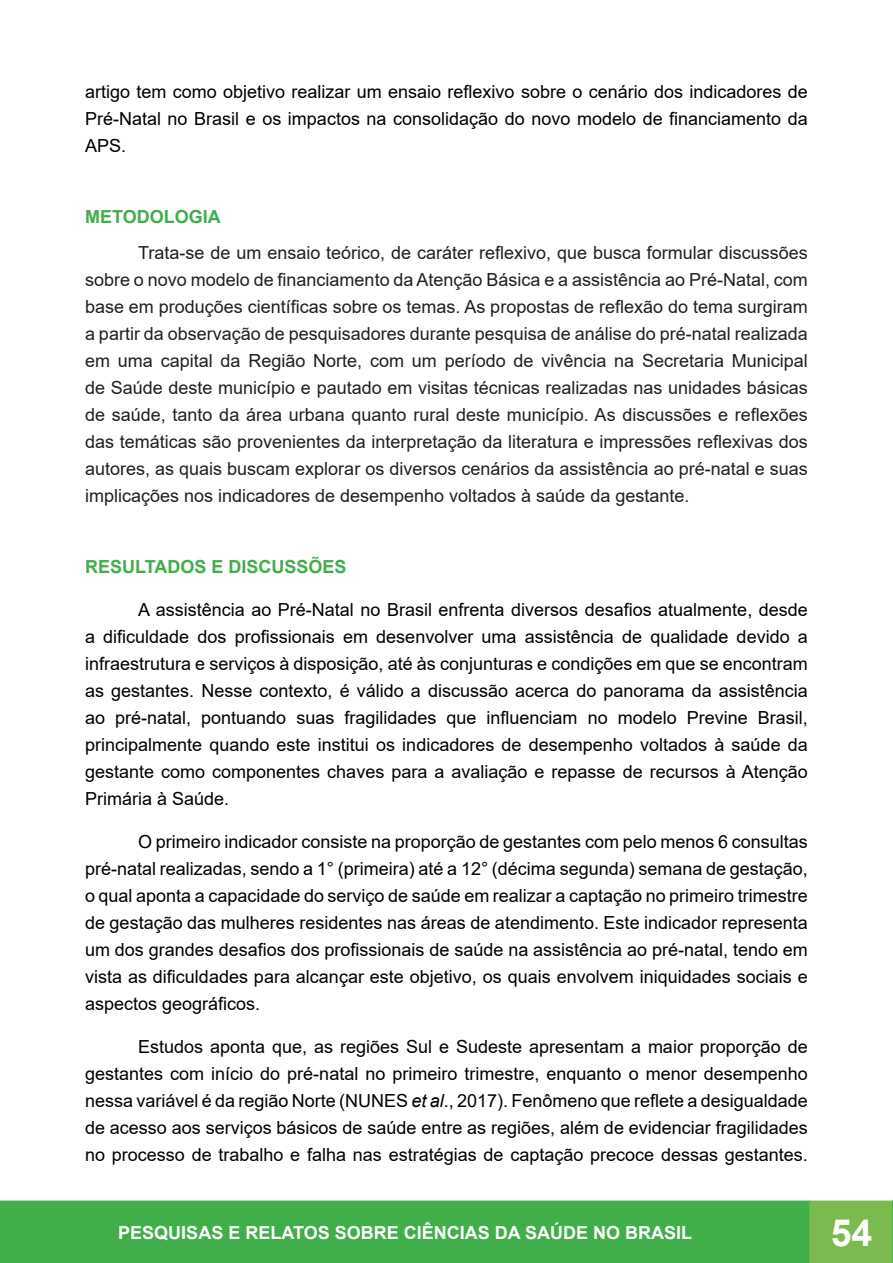
<style>
.page{position:relative;width:893px;height:1263px;background:#fff}
.page>*{position:absolute;margin:0;border:0;box-sizing:border-box;transform-origin:0 0}
.t1{font:700 37.5px "Arial";color:#fff}
.Normal__Web{font:18px/27px "Arial";color:#000;text-align:justify}
.t2{font:18px/27px "Arial";color:#231f20;text-align:justify}
.t3{font:700 18px "Arial";color:#fff}
.Heading_1{font:700 18px "Arial";color:#40ae49}
.s1{font-style:italic}
</style>
<div class="page">
<div style="left:0;top:1201px;width:810px;height:62px;background:#40ae49"></div>
<div style="left:0;top:1200px;width:811px;height:63px;border:2px solid #40ae49"></div>
<div style="left:810px;top:1201px;width:83px;height:62px;background:#7aba4f"></div>
<div style="left:809px;top:1200px;width:84px;height:63px;border:2px solid #7aba4f"></div>
<svg style="left:892px;top:1200px;width:1px;height:63px"></svg>
<p class="Normal__Web" style="left:85px;top:78px;width:724px">artigo tem como objetivo realizar um ensaio reflexivo sobre o cenário dos indicadores de Pré-Natal no Brasil e os impactos na consolidação do novo modelo de financiamento da APS.</p>
<p class="Heading_1" style="left:85px;top:204px;width:137px">METODOLOGIA</p>
<p class="t2" style="left:85px;top:239px;width:724px;text-indent:53px">Trata-se de um ensaio teórico, de caráter reflexivo, que busca formular discussões sobre o novo modelo de financiamento da Atenção Básica e a assistência ao Pré-Natal, com base em produções científicas sobre os temas. As propostas de reflexão do tema surgiram a partir da observação de pesquisadores durante pesquisa de análise do pré-natal realizada em uma capital da Região Norte, com um período de vivência na Secretaria Municipal de Saúde deste município e pautado em visitas técnicas realizadas nas unidades básicas de saúde, tanto da área urbana quanto rural deste município. As discussões e reflexões das temáticas são provenientes da interpretação da literatura e impressões reflexivas dos autores, as quais buscam explorar os diversos cenários da assistência ao pré-natal e suas implicações nos indicadores de desempenho voltados à saúde da gestante.</p>
<p class="Heading_1" style="left:85px;top:554px;width:263px">RESULTADOS E DISCUSSÕES</p>
<p class="Normal__Web" style="left:85px;top:596px;width:724px;text-indent:53px">A assistência ao Pré-Natal no Brasil enfrenta diversos desafios atualmente, desde a dificuldade dos profissionais em desenvolver uma assistência de qualidade devido a infraestrutura e serviços à disposição, até às conjunturas e condições em que se encontram as gestantes. Nesse contexto, é válido a discussão acerca do panorama da assistência ao pré-natal, pontuando suas fragilidades que influenciam no modelo Previne Brasil, principalmente quando este institui os indicadores de desempenho voltados à saúde da gestante como componentes chaves para a avaliação e repasse de recursos à Atenção Primária à Saúde.</p>
<p class="Normal__Web" style="left:85px;top:828px;width:724px;text-indent:53px">O primeiro indicador consiste na proporção de gestantes com pelo menos 6 consultas pré-natal realizadas, sendo a 1° (primeira) até a 12° (décima segunda) semana de gestação, o qual aponta a capacidade do serviço de saúde em realizar a captação no primeiro trimestre de gestação das mulheres residentes nas áreas de atendimento. Este indicador representa um dos grandes desafios dos profissionais de saúde na assistência ao pré-natal, tendo em vista as dificuldades para alcançar este objetivo, os quais envolvem iniquidades sociais e aspectos geográficos.</p>
<p class="Normal__Web" style="left:85px;top:1033px;width:724px;text-indent:53px">Estudos aponta que, as regiões Sul e Sudeste apresentam a maior proporção de gestantes com início do pré-natal no primeiro trimestre, enquanto o menor desempenho nessa variável é da região Norte (NUNES <span class="s1">et al</span>., 2017). Fenômeno que reflete a desigualdade de acesso aos serviços básicos de saúde entre as regiões, além de evidenciar fragilidades no processo de trabalho e falha nas estratégias de captação precoce dessas gestantes.</p>
<p class="t3" style="left:118px;top:1220px;width:575px">PESQUISAS E RELATOS SOBRE CIÊNCIAS DA SAÚDE NO BRASIL</p>
<h1 class="t1" style="left:831px;top:1206px;width:43px">54</h1>
</div>
